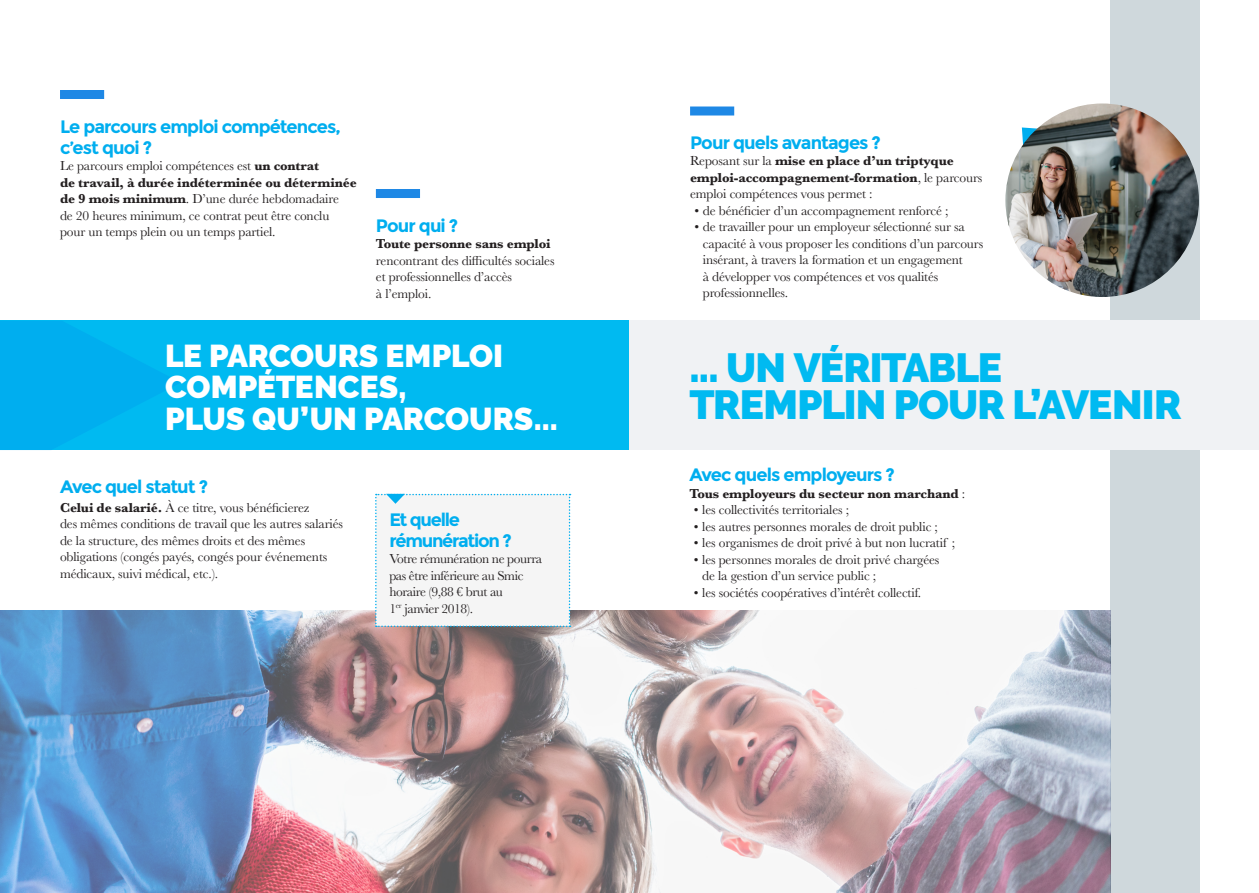
<style>
.page{position:relative;width:1259px;height:893px;background:#fff}
.page>*{position:absolute;margin:0;border:0;box-sizing:border-box;transform-origin:0 0}
.titre_1{font:900 40.5px/37.5px "Raleway";letter-spacing:-.02em;color:#00baf1}
.titre_1-2{font:900 31.5px/31.5px "Raleway";letter-spacing:-.005em;color:#fff}
.titre_1-3{font:700 18px/21px "Montserrat";letter-spacing:-.05em;color:#00aeef}
.titre_1-4{font:700 18px/21px "Montserrat";letter-spacing:-.07em;color:#00aeef}
.TXT_COURANT{font:13.5px/16.5px "Baskerville";letter-spacing:-.01em;color:#231f20}
.titre_1-5{font:13.5px/16.5px "Baskerville";letter-spacing:-.01em;color:#231f20}
.titre_1-6{font:700 13.5px/16.5px "Baskerville";letter-spacing:-.01em;color:#231f20}
.titre_1-7{font:13.5px/16.5px "Baskerville";letter-spacing:-.03em;color:#231f20}
.s1{font-weight:700}
.s2{font-weight:400}
</style>
<div class="page">
<div style="left:1110px;top:0;width:89px;height:893px;background:#cfd8dc"></div>
<svg style="left:1022px;top:127px;width:14px;height:16px"></svg>
<div style="left:0;top:321px;width:629px;height:129px;background:#00baf1"></div>
<svg style="left:0;top:321px;width:180px;height:129px"></svg>
<div style="left:629px;top:321px;width:630px;height:129px;background:#f0f2f4"></div>
<div style="left:60px;top:90px;width:44px;height:9px;background:#1e88e5"></div>
<div style="left:376px;top:189px;width:44px;height:9px;background:#1e88e5"></div>
<div style="left:690px;top:107px;width:44px;height:9px;background:#1e88e5"></div>
<img style="left:1005px;top:103px;width:194px;height:194px;border-radius:97px">
<img style="left:0;top:611px;width:1110px;height:282px">
<div style="left:375px;top:494px;width:195px;height:133px;background:#f5f5f5"></div>
<p class="titre_1-3" style="left:60px;top:116px;width:282px">Le parcours emploi compétences, c’est quoi ?</p>
<p class="titre_1-5" style="left:60px;top:158px;width:298px">Le parcours emploi compétences est <span class="s1">un contrat<br>de travail, à durée indéterminée ou déterminée de 9 mois minimum</span>. D’une durée hebdomadaire<br>de 20 heures minimum, ce contrat peut être conclu pour un temps plein ou un temps partiel.</p>
<p class="titre_1-3" style="left:376px;top:215px;width:84px">Pour qui ?</p>
<p class="titre_1-5" style="left:376px;top:236px;width:180px"><span class="s1">Toute personne sans emploi </span>rencontrant des difficultés sociales et professionnelles d’accès<br>à l’emploi.</p>
<p class="titre_1-2" style="left:165px;top:340px;width:339px">LE PARCOURS EMPLOI<br>COMPÉTENCES,</p>
<p class="titre_1-2" style="left:165px;top:403px;width:394px">PLUS QU’UN PARCOURS...</p>
<p class="titre_1-3" style="left:60px;top:476px;width:150px">Avec quel statut ?</p>
<p class="TXT_COURANT" style="left:60px;top:499px;width:284px"><span class="s1">Celui de salarié.</span> À ce titre, vous bénéficierez<br>des mêmes conditions de travail que les autres salariés de la structure, des mêmes droits et des mêmes obligations (congés payés, congés pour événements médicaux, suivi médical, etc.).</p>
<p class="titre_1-4" style="left:389px;top:509px;width:124px">Et quelle rémunération ?</p>
<p class="titre_1-7" style="left:389px;top:551px;width:154px">Votre rémunération ne pourra pas être inférieure au Smic horaire (9,88 € brut au<br>1<sup>er</sup> janvier 2018).</p>
<p class="titre_1-3" style="left:690px;top:132px;width:192px">Pour quels avantages ?</p>
<p class="titre_1-6" style="left:690px;top:153px;width:294px"><span class="s2">Reposant sur la</span> mise en place d’un triptyque emploi-accompagnement-formation<span class="s2">, le parcours emploi compétences vous permet :</span></p>
<p class="TXT_COURANT" style="left:694px;top:202px;width:256px">• de bénéficier d’un accompagnement renforcé ;</p>
<p class="TXT_COURANT" style="left:703px;top:219px;width:282px;text-indent:-9px">• de travailler pour un employeur sélectionné sur sa capacité à vous proposer les conditions d’un parcours insérant, à travers la formation et un engagement<br>à développer vos compétences et vos qualités professionnelles.</p>
<p class="titre_1" style="left:689px;top:349px;width:493px">... UN VÉRITABLE<br>TREMPLIN POUR L’AVENIR</p>
<p class="titre_1-3" style="left:689px;top:464px;width:207px">Avec quels employeurs ?</p>
<p class="titre_1-6" style="left:689px;top:485px;width:277px">Tous employeurs du secteur non marchand <span class="s2">:</span></p>
<p class="TXT_COURANT" style="left:694px;top:502px;width:157px">• les collectivités territoriales ;</p>
<p class="TXT_COURANT" style="left:694px;top:518px;width:246px">• les autres personnes morales de droit public ;</p>
<p class="TXT_COURANT" style="left:694px;top:535px;width:263px">• les organismes de droit privé à but non lucratif ;</p>
<p class="TXT_COURANT" style="left:702px;top:551px;width:239px;text-indent:-9px">• les personnes morales de droit privé chargées de la gestion d’un service public ;</p>
<p class="TXT_COURANT" style="left:694px;top:584px;width:229px">• les sociétés coopératives d’intérêt collectif.</p>
</div>
